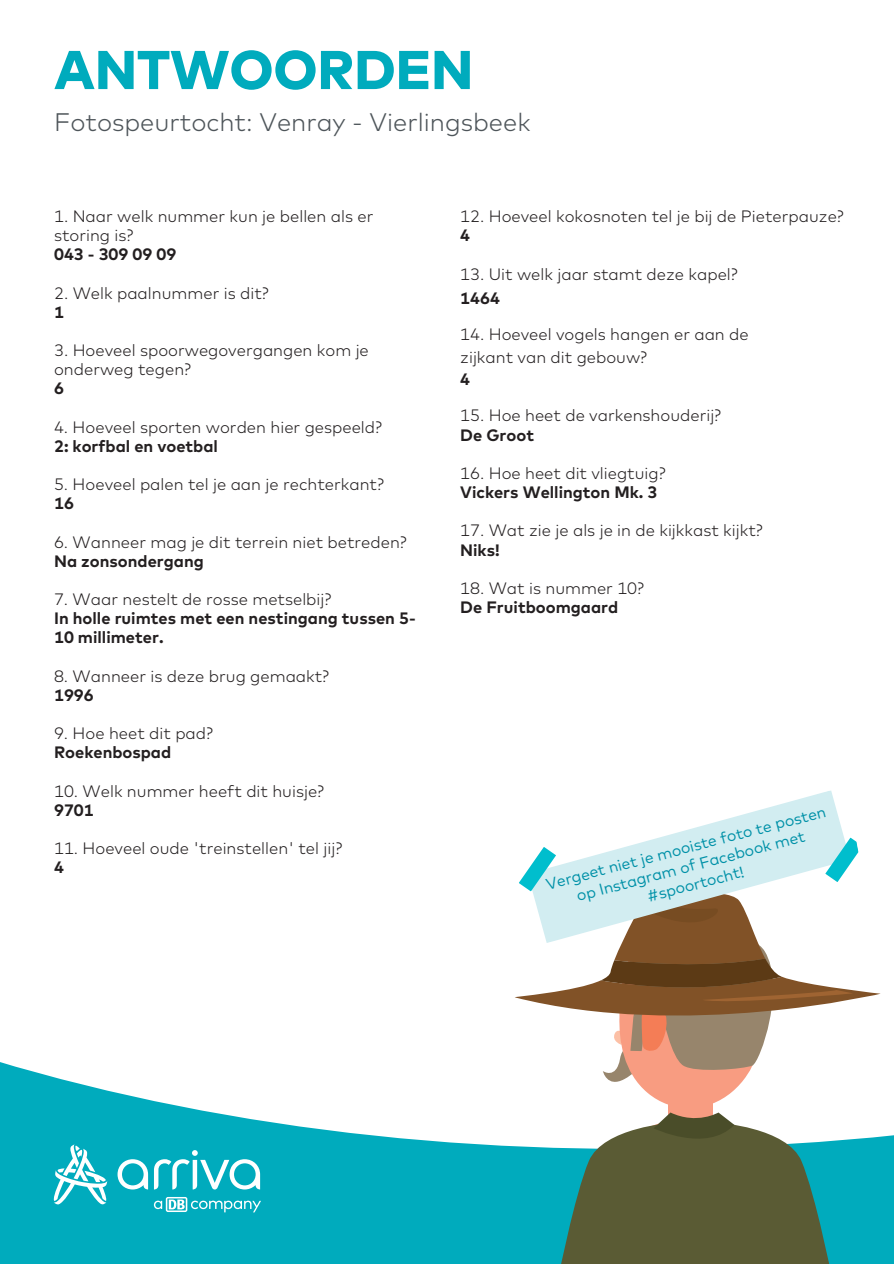
<style>
.page{position:relative;width:894px;height:1264px;background:#fff}
.page>*{position:absolute;margin:0;border:0;box-sizing:border-box;transform-origin:0 0}
.t1{font:800 54.45px "Mark";color:#00abbd}
.t2{font:300 25.35px "Mark";color:#4e555a}
.t3{font:300 16.5px/19.2px "Mark";color:#231f20}
.t4{font:700 16.5px/19.2px "Mark";color:#231f20}
.t5{font:15.75px/18.8px "Mark Pro";color:#0091a8;text-align:center}
</style>
<div class="page">
<svg style="left:0;top:993px;width:893px;height:270px;fill:#00abbd"></svg>
<svg style="left:154px;top:1196px;width:107px;height:16px;background:#45c1ce"></svg>
<svg style="left:117px;top:1159px;width:31px;height:30px"></svg>
<svg style="left:154px;top:1150px;width:106px;height:39px"></svg>
<svg style="left:54px;top:1144px;width:53px;height:60px"></svg>
<svg style="left:786px;top:790px;width:49px;height:13px"></svg>
<svg style="left:512px;top:803px;width:368px;height:460px"></svg>
<h1 class="t1" style="left:54px;top:34px;width:420px">ANTWOORDEN</h1>
<h2 class="t2" style="left:54px;top:105px;width:478px">Fotospeurtocht: Venray - Vierlingsbeek</h2>
<p class="t3" style="left:54px;top:206px;width:321px">1. Naar welk nummer kun je bellen als er storing is?</p>
<p class="t4" style="left:54px;top:244px;width:124px">043 - 309 09 09</p>
<p class="t3" style="left:54px;top:283px;width:216px">2. Welk paalnummer is dit?</p>
<p class="t4" style="left:54px;top:302px;width:11px">1</p>
<p class="t3" style="left:54px;top:340px;width:316px">3. Hoeveel spoorwegovergangen kom je onderweg tegen?</p>
<p class="t4" style="left:54px;top:378px;width:11px">6</p>
<p class="t3" style="left:54px;top:417px;width:329px">4. Hoeveel sporten worden hier gespeeld?</p>
<p class="t4" style="left:54px;top:436px;width:165px">2: korfbal en voetbal</p>
<p class="t3" style="left:54px;top:474px;width:331px">5. Hoeveel palen tel je aan je rechterkant?</p>
<p class="t4" style="left:54px;top:493px;width:21px">16</p>
<p class="t3" style="left:54px;top:531px;width:354px">6. Wanneer mag je dit terrein niet betreden?</p>
<p class="t4" style="left:54px;top:551px;width:151px">Na zonsondergang</p>
<p class="t3" style="left:54px;top:589px;width:279px">7. Waar nestelt de rosse metselbij?</p>
<p class="t4" style="left:54px;top:608px;width:363px">In holle ruimtes met een nestingang tussen 5-<br>10 millimeter.</p>
<p class="t3" style="left:54px;top:665px;width:276px">8. Wanneer is deze brug gemaakt?</p>
<p class="t4" style="left:54px;top:685px;width:41px">1996</p>
<p class="t3" style="left:54px;top:723px;width:160px">9. Hoe heet dit pad?</p>
<p class="t4" style="left:54px;top:742px;width:119px">Roekenbospad</p>
<p class="t3" style="left:54px;top:780px;width:272px">10. Welk nummer heeft dit huisje?</p>
<p class="t4" style="left:54px;top:799px;width:41px">9701</p>
<p class="t3" style="left:54px;top:838px;width:290px">11. Hoeveel oude 'treinstellen' tel jij?</p>
<p class="t4" style="left:54px;top:857px;width:11px">4</p>
<p class="t3" style="left:460px;top:206px;width:385px">12. Hoeveel kokosnoten tel je bij de Pieterpauze?</p>
<p class="t4" style="left:460px;top:225px;width:11px">4</p>
<p class="t3" style="left:460px;top:264px;width:279px">13. Uit welk jaar stamt deze kapel?</p>
<p class="t4" style="left:460px;top:288px;width:41px">1464</p>
<p class="t3" style="left:460px;top:322px;width:290px;line-height:22.5px">14. Hoeveel vogels hangen er aan de zijkant van dit gebouw?</p>
<p class="t4" style="left:460px;top:369px;width:11px">4</p>
<p class="t3" style="left:460px;top:405px;width:262px">15. Hoe heet de varkenshouderij?</p>
<p class="t4" style="left:460px;top:425px;width:75px">De Groot</p>
<p class="t3" style="left:460px;top:463px;width:207px">16. Hoe heet dit vliegtuig?</p>
<p class="t4" style="left:460px;top:482px;width:198px">Vickers Wellington Mk. 3</p>
<p class="t3" style="left:460px;top:520px;width:304px">17. Wat zie je als je in de kijkkast kijkt?</p>
<p class="t4" style="left:460px;top:539px;width:41px">Niks!</p>
<p class="t3" style="left:460px;top:578px;width:185px">18. Wat is nummer 10?</p>
<p class="t4" style="left:460px;top:597px;width:159px">De Fruitboomgaard</p>
<p class="t5" style="left:544px;top:876px;width:290px;rotate:-15deg">Vergeet niet je mooiste foto te posten op Instagram of Facebook met #spoortocht!</p>
</div>
